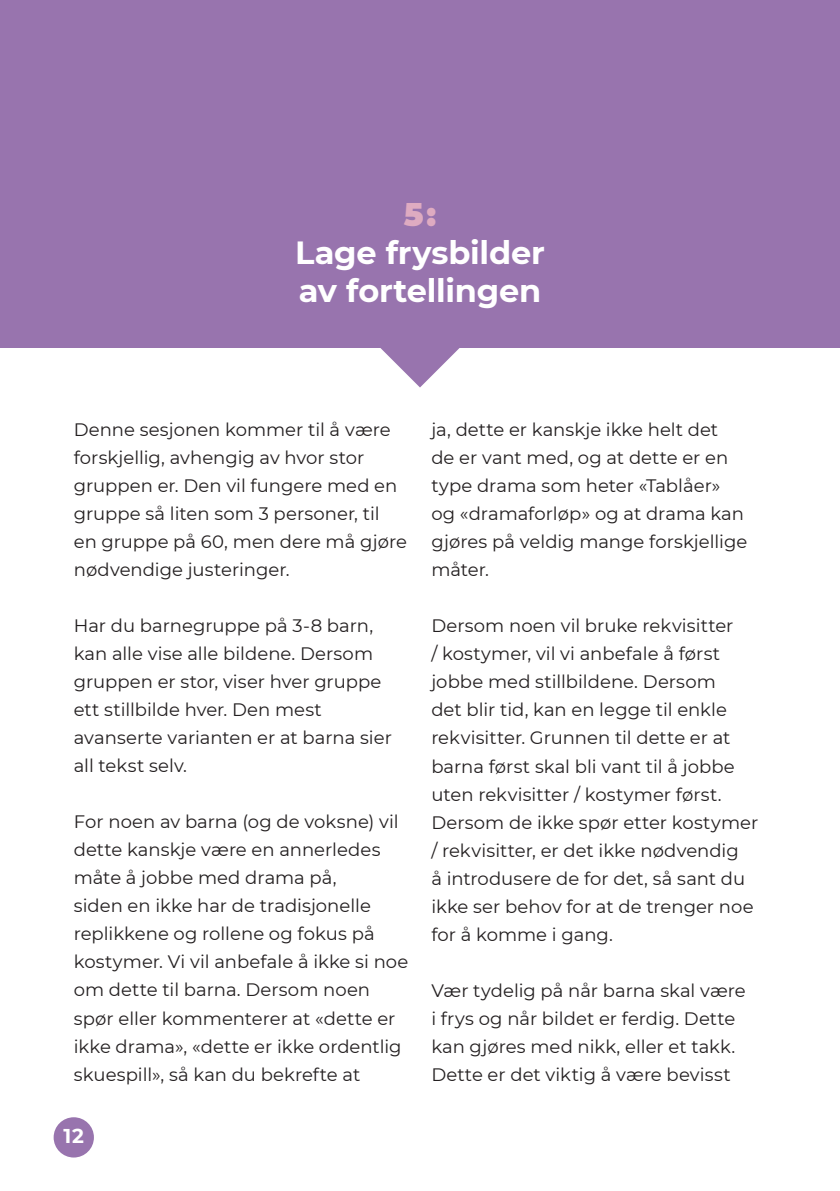
<style>
.page{position:relative;width:840px;height:1191px;background:#fff}
.page>*{position:absolute;margin:0;border:0;box-sizing:border-box;transform-origin:0 0}
.t1{font:700 32px/38px "Montserrat";letter-spacing:-.005em;color:#fff}
.t2{font:900 32px "Montserrat";color:#deabc1}
.t3{font:700 20px "Montserrat";color:#fff}
.t4{font:18px/28px "Montserrat";color:#231f20}
</style>
<div class="page">
<div style="left:54px;top:1117px;width:40px;height:40px;background:#9874ae;border-radius:50%"></div>
<div style="left:0;top:0;width:839px;height:348px;background:#9874ae"></div>
<svg style="left:380px;top:348px;width:80px;height:39px"></svg>
<h1 class="t2" style="left:403px;top:191px;width:34px">5:</h1>
<h1 class="t1" style="left:295px;top:232px;width:251px">Lage frysbilder av fortellingen</h1>
<p class="t4" style="left:74px;top:415px;width:334px">Denne sesjonen kommer til å være forskjellig, avhengig av hvor stor gruppen er. Den vil fungere med en gruppe så liten som 3 personer, til en gruppe på 60, men dere må gjøre nødvendige justeringer.</p>
<p class="t4" style="left:74px;top:611px;width:319px">Har du barnegruppe på 3-8 barn, kan alle vise alle bildene. Dersom gruppen er stor, viser hver gruppe ett stillbilde hver. Den mest avanserte varianten er at barna sier all tekst selv.</p>
<p class="t4" style="left:74px;top:807px;width:336px">For noen av barna (og de voksne) vil dette kanskje være en annerledes måte å jobbe med drama på,<br>siden en ikke har de tradisjonelle replikkene og rollene og fokus på kostymer. Vi vil anbefale å ikke si noe om dette til barna. Dersom noen spør eller kommenterer at «dette er ikke drama», «dette er ikke ordentlig skuespill», så kan du bekrefte at</p>
<p class="t3" style="left:63px;top:1121px;width:22px">12</p>
<p class="t4" style="left:431px;top:415px;width:317px">ja, dette er kanskje ikke helt det<br>de er vant med, og at dette er en type drama som heter «Tablåer» og «dramaforløp» og at drama kan gjøres på veldig mange forskjellige måter.</p>
<p class="t4" style="left:431px;top:611px;width:328px">Dersom noen vil bruke rekvisitter<br>/ kostymer, vil vi anbefale å først jobbe med stillbildene. Dersom<br>det blir tid, kan en legge til enkle rekvisitter. Grunnen til dette er at barna først skal bli vant til å jobbe uten rekvisitter / kostymer først.<br>Dersom de ikke spør etter kostymer / rekvisitter, er det ikke nødvendig<br>å introdusere de for det, så sant du ikke ser behov for at de trenger noe for å komme i gang.</p>
<p class="t4" style="left:431px;top:975px;width:316px">Vær tydelig på når barna skal være i frys og når bildet er ferdig. Dette kan gjøres med nikk, eller et takk.<br>Dette er det viktig å være bevisst</p>
</div>
